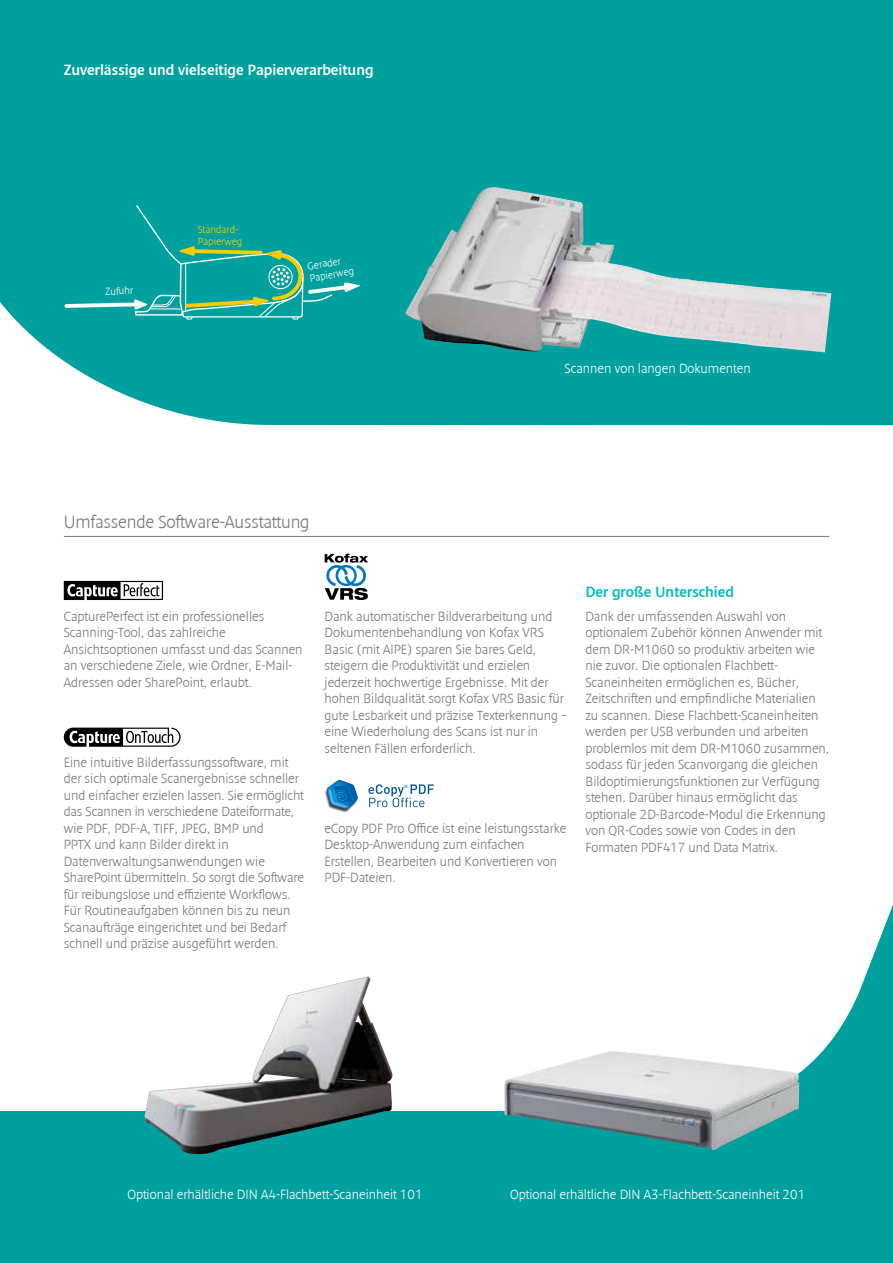
<style>
.page{position:relative;width:893px;height:1263px;background:#fff}
.page>*{position:absolute;margin:0;border:0;box-sizing:border-box;transform-origin:0 0}
.t1{font:300 18px "Denda New";letter-spacing:-.01em;color:#77787b}
.t2{font:15px "Denda New";color:#fff}
.t3{font:15px "Denda New";color:#00bac6}
.t4{font:300 13.5px/16.5px "Denda New";color:#77787b}
.t5{font:300 13.5px "Denda New";color:#fff}
.t6{font:300 12px/12px "Denda New";color:#fff}
.t7{font:300 12px "Denda New";color:#f7cd00}
.t8{font:300 10.5px/12px "Denda New";color:#fff}
.t9{font:300 10.5px/12px "Denda New";color:#f6cf02}
</style>
<div class="page">
<div style="left:0;top:0;width:893px;height:425px;background:#00a09e"></div>
<svg style="left:0;top:905px;width:893px;height:358px;fill:#00a09e"></svg>
<hr style="left:64px;top:536px;width:765px;height:1px;background:#77787b">
<img style="left:325px;top:790px;width:45px;height:23px">
<svg style="left:326px;top:780px;width:32px;height:29px"></svg>
<svg style="left:368px;top:784px;width:66px;height:23px"></svg>
<svg style="left:325px;top:554px;width:43px;height:46px"></svg>
<img style="left:144px;top:976px;width:248px;height:178px">
<img style="left:504px;top:1050px;width:295px;height:100px">
<svg style="left:64px;top:728px;width:117px;height:19px"></svg>
<svg style="left:64px;top:581px;width:99px;height:19px"></svg>
<img style="left:405px;top:187px;width:426px;height:165px">
<svg style="left:64px;top:204px;width:306px;height:120px;background:#13a59d"></svg>
<p class="t2" style="left:64px;top:62px;width:311px">Zuverlässige und vielseitige Papierverarbeitung</p>
<p class="t6" style="left:95px;top:285px;width:40px">Feeding</p>
<p class="t8" style="left:105px;top:285px;width:30px;rotate:-2deg">Zufuhr</p>
<p class="t9" style="left:198px;top:223px;width:46px">Standard-<br>Papierweg</p>
<p class="t7" style="left:200px;top:232px;width:59px">U-Turn Path</p>
<p class="t8" style="left:307px;top:261px;width:46px;rotate:-10deg">Gerader<br>Papierweg</p>
<p class="t6" style="left:308px;top:260px;width:38px">Straight<br>Path</p>
<h1 class="t1" style="left:64px;top:512px;width:247px">Umfassende Software-Ausstattung</h1>
<p class="t5" style="left:565px;top:361px;width:188px">Scannen von langen Dokumenten</p>
<p class="t3" style="left:585px;top:583px;width:150px">Der große Unterschied</p>
<p class="t4" style="left:64px;top:608px;width:240px">CapturePerfect ist ein professionelles Scanning-Tool, das zahlreiche Ansichtsoptionen umfasst und das Scannen an verschiedene Ziele, wie Ordner, E-Mail-Adressen oder SharePoint, erlaubt.</p>
<p class="t4" style="left:64px;top:754px;width:242px">Eine intuitive Bilderfassungssoftware, mit der sich optimale Scanergebnisse schneller und einfacher erzielen lassen. Sie ermöglicht das Scannen in verschiedene Dateiformate, wie PDF, PDF-A, TIFF, JPEG, BMP und<br>PPTX und kann Bilder direkt in Datenverwaltungsanwendungen wie SharePoint übermitteln. So sorgt die Software für reibungslose und effiziente Workflows.<br>Für Routineaufgaben können bis zu neun Scanaufträge eingerichtet und bei Bedarf schnell und präzise ausgeführt werden.</p>
<p class="t4" style="left:325px;top:608px;width:244px">Dank automatischer Bildverarbeitung und Dokumentenbehandlung von Kofax VRS Basic (mit AIPE) sparen Sie bares Geld, steigern die Produktivität und erzielen jederzeit hochwertige Ergebnisse. Mit der hohen Bildqualität sorgt Kofax VRS Basic für gute Lesbarkeit und präzise Texterkennung – eine Wiederholung des Scans ist nur in seltenen Fällen erforderlich.</p>
<p class="t4" style="left:325px;top:820px;width:243px">eCopy PDF Pro Office ist eine leistungsstarke Desktop-Anwendung zum einfachen Erstellen, Bearbeiten und Konvertieren von PDF-Dateien.</p>
<p class="t4" style="left:585px;top:608px;width:245px">Dank der umfassenden Auswahl von optionalem Zubehör können Anwender mit dem DR-M1060 so produktiv arbeiten wie nie zuvor. Die optionalen Flachbett-Scaneinheiten ermöglichen es, Bücher, Zeitschriften und empfindliche Materialien zu scannen. Diese Flachbett-Scaneinheiten werden per USB verbunden und arbeiten problemlos mit dem DR-M1060 zusammen, sodass für jeden Scanvorgang die gleichen Bildoptimierungsfunktionen zur Verfügung stehen. Darüber hinaus ermöglicht das optionale 2D-Barcode-Modul die Erkennung von QR-Codes sowie von Codes in den Formaten PDF417 und Data Matrix.</p>
<p class="t5" style="left:127px;top:1187px;width:297px">Optional erhältliche DIN A4-Flachbett-Scaneinheit 101</p>
<p class="t5" style="left:510px;top:1187px;width:297px">Optional erhältliche DIN A3-Flachbett-Scaneinheit 201</p>
</div>
